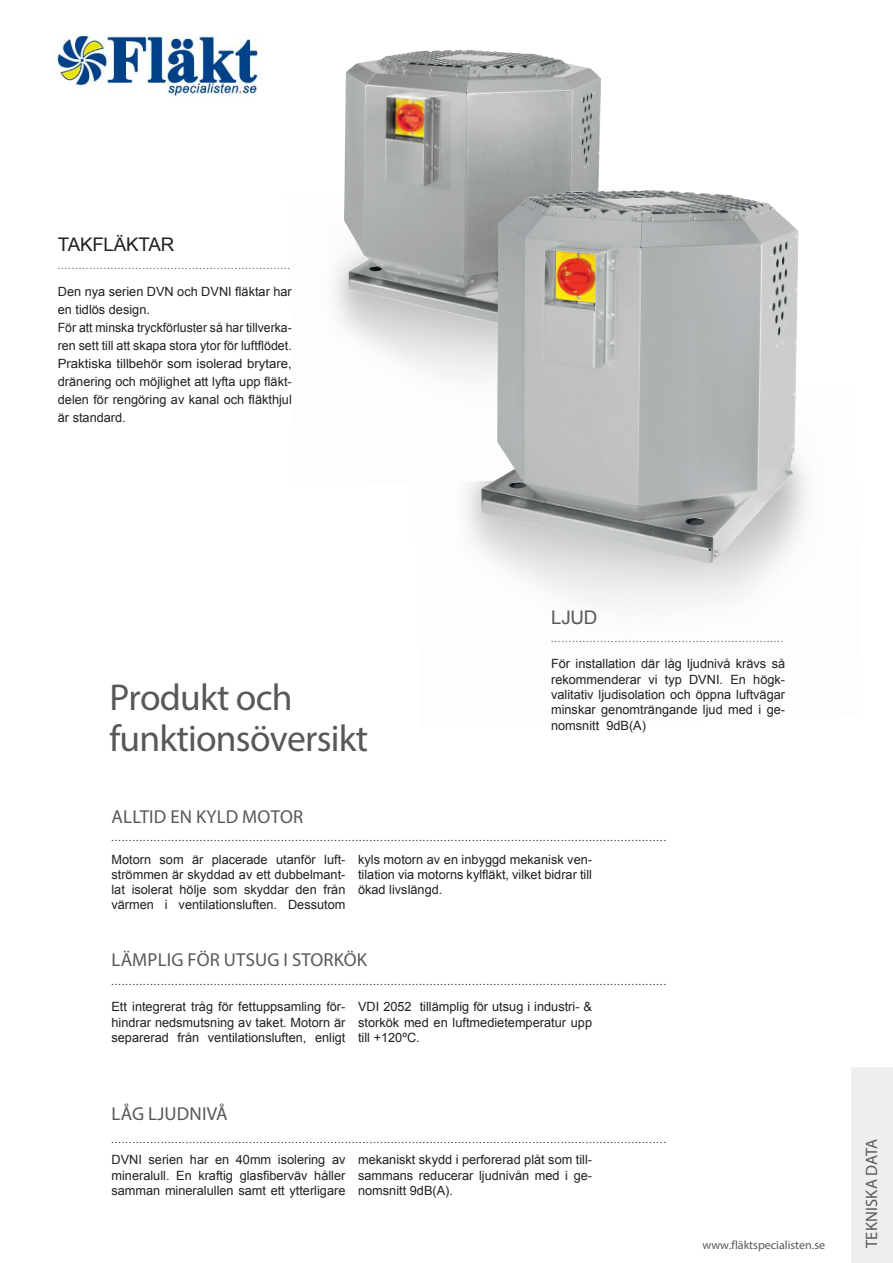
<style>
.page{position:relative;width:893px;height:1263px;background:#fff}
.page>*{position:absolute;margin:0;border:0;box-sizing:border-box;transform-origin:0 0}
.t1{font:37.5px/40.5px "Myriad Pro";letter-spacing:-.02em;color:#57585a}
.t2{font:18.75px "Myriad Pro";letter-spacing:.01em;color:#57585a}
.Kleine_Heads{font:18.75px "Arial";letter-spacing:-.01em;color:#231f20}
.Kleine_Heads-2{font:18.75px "Arial";color:#57585a}
.Kleine_Heads-3{font:16.5px "Myriad Pro";letter-spacing:.01em;color:#57585a}
.Fliestext_Blocksatz{font:12.75px/15.3px "Arial";color:#231f20;text-align:justify}
.Fließtext{font:12.75px/18px "Arial";color:#231f20}
.Fließtext-2{font:12.75px/18px "Arial";color:#231f20;scale:.96 1}
.t3{font:12px "Myriad Pro";color:#57585a}
.t4{font:10.2px "Myriad Pro";color:#231f20}
.Kleine_Heads-4{font:10.2px "Myriad Pro";color:#57585a}
</style>
<div class="page">
<div style="left:851px;top:1067px;width:42px;height:196px;background:#eeeeef"></div>
<img style="left:344px;top:50px;width:257px;height:278px">
<img style="left:480px;top:190px;width:319px;height:374px">
<img style="left:53px;top:35px;width:205px;height:62px">
<p class="Kleine_Heads" style="left:58px;top:232px;width:118px">TAKFLÄKTAR</p>
<p class="Kleine_Heads-4" style="left:58px;top:259px;width:234px">..................................................................</p>
<p class="Fließtext" style="left:58px;top:282px;width:236px">Den nya serien DVN och DVNI fläktar har en tidlös design.</p>
<p class="Fließtext-2" style="left:58px;top:318px;width:245px">För att minska tryckförluster så har tillverka&shy;ren sett till att skapa stora ytor för luftflödet.</p>
<p class="Fließtext" style="left:58px;top:354px;width:236px;text-align:justify">Praktiska tillbehör som isolerad brytare, dränering och möjlighet att lyfta upp fläkt&shy;delen för rengöring av kanal och fläkthjul är standard.</p>
<h1 class="t1" style="left:109px;top:677px;width:260px">Produkt och funktionsöversikt</h1>
<p class="Kleine_Heads-2" style="left:551px;top:605px;width:48px">LJUD</p>
<p class="Kleine_Heads-4" style="left:551px;top:632px;width:234px">..................................................................</p>
<p class="Fliestext_Blocksatz" style="left:551px;top:656px;width:236px">För installation där låg ljudnivå krävs så rekommenderar vi typ DVNI. En högk&shy;valitativ ljudisolation och öppna luftvägar minskar genomträngande ljud med i ge&shy;nomsnitt 9dB(A)</p>
<h2 class="t2" style="left:112px;top:805px;width:193px">ALLTID EN KYLD MOTOR</h2>
<p class="t4" style="left:111px;top:831px;width:556px">.............................................................................................................................................................</p>
<p class="Fliestext_Blocksatz" style="left:111px;top:851px;width:236px">Motorn som är placerade utanför luft&shy;strömmen är skyddad av ett dubbelmant&shy;lat isolerat hölje som skyddar den från värmen i ventilationsluften. Dessutom</p>
<p class="Fliestext_Blocksatz" style="left:358px;top:851px;width:236px">kyls motorn av en inbyggd mekanisk ven&shy;tilation via motorns kylfläkt, vilket bidrar till ökad livslängd.</p>
<h2 class="t2" style="left:112px;top:948px;width:257px">LÄMPLIG FÖR UTSUG I STORKÖK</h2>
<p class="t4" style="left:111px;top:975px;width:556px">.............................................................................................................................................................</p>
<p class="Fliestext_Blocksatz" style="left:111px;top:999px;width:236px">Ett integrerat tråg för fettuppsamling för&shy;hindrar nedsmutsning av taket. Motorn är separerad från ventilationsluften, enligt</p>
<p class="Fliestext_Blocksatz" style="left:358px;top:999px;width:236px">VDI 2052 tillämplig för utsug i industri- &amp; storkök med en luftmedietemperatur upp till +120ºC.</p>
<h2 class="t2" style="left:112px;top:1102px;width:118px">LÅG LJUDNIVÅ</h2>
<p class="t4" style="left:111px;top:1133px;width:556px">.............................................................................................................................................................</p>
<p class="Fliestext_Blocksatz" style="left:111px;top:1152px;width:236px">DVNI serien har en 40mm isolering av mineralull. En kraftig glasfiberväv håller samman mineralullen samt ett ytterligare</p>
<p class="Fliestext_Blocksatz" style="left:358px;top:1152px;width:236px">mekaniskt skydd i perforerad plåt som till&shy;sammans reducerar ljudnivån med i ge&shy;nomsnitt 9dB(A).</p>
<p class="t3" style="left:703px;top:1237px;width:124px">www.fläktspecialisten.se</p>
<p class="Kleine_Heads-3" style="left:861px;top:1248px;width:111px;rotate:-90deg">TEKNISKA DATA</p>
</div>
